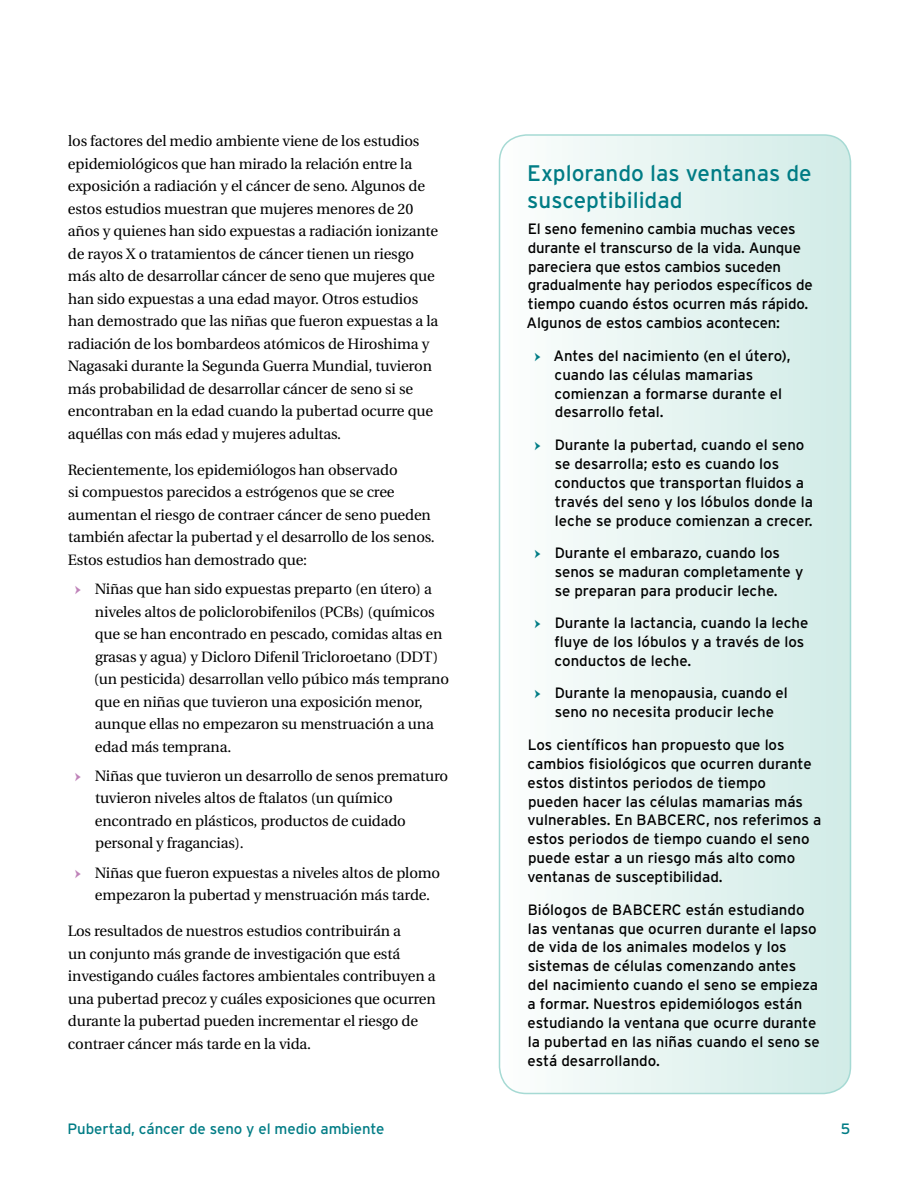
<style>
.page{position:relative;width:918px;height:1188px;background:#fff}
.page>*{position:absolute;margin:0;border:0;box-sizing:border-box;transform-origin:0 0}
.t1{font:22.5px/27.2px "Interstate";color:#007c85}
.t2{font:15px/22.5px "Utopia";letter-spacing:-.01em;color:#000}
.t3{font:15px/18.9px "Interstate";color:#000}
.t4{font:15px "Interstate";letter-spacing:-.005em;color:#007c85}
.s1{font-family:"Minion Pro";color:#bf83b9}
.s2{font-family:"Minion Pro";color:#007c85}
</style>
<div class="page">
<svg style="left:500px;top:135px;width:350px;height:959px"></svg>
<div style="left:499px;top:134px;width:352px;height:960px;border:2px solid #a6dad4;border-radius:27px"></div>
<p class="t2" style="left:68px;top:130px;width:372px">los factores del medio ambiente viene de los estudios epidemiológicos que han mirado la relación entre la exposición a radiación y el cáncer de seno. Algunos de estos estudios muestran que mujeres menores de 20 años y quienes han sido expuestas a radiación ionizante de rayos X o tratamientos de cáncer tienen un riesgo más alto de desarrollar cáncer de seno que mujeres que han sido expuestas a una edad mayor. Otros estudios han demostrado que las niñas que fueron expuestas a la radiación de los bombardeos atómicos de Hiroshima y Nagasaki durante la Segunda Guerra Mundial, tuvieron más probabilidad de desarrollar cáncer de seno si se encontraban en la edad cuando la pubertad ocurre que aquéllas con más edad y mujeres adultas.</p>
<p class="t2" style="left:68px;top:459px;width:369px">Recientemente, los epidemiólogos han observado<br>si compuestos parecidos a estrógenos que se cree aumentan el riesgo de contraer cáncer de seno pueden también afectar la pubertad y el desarrollo de los senos.<br>Estos estudios han demostrado que:</p>
<p class="t2" style="left:94px;top:578px;width:357px;text-indent:-19px"><span class="s1">ӹ</span> Niñas que han sido expuestas preparto (en útero) a niveles altos de policlorobifenilos (PCBs) (químicos que se han encontrado en pescado, comidas altas en grasas y agua) y Dicloro Difenil Tricloroetano (DDT) (un pesticida) desarrollan vello púbico más temprano que en niñas que tuvieron una exposición menor, aunque ellas no empezaron su menstruación a una edad más temprana.</p>
<p class="t2" style="left:95px;top:765px;width:355px;text-indent:-20px"><span class="s1">ӹ</span> Niñas que tuvieron un desarrollo de senos prematuro tuvieron niveles altos de ftalatos (un químico encontrado en plásticos, productos de cuidado personal y fragancias).</p>
<p class="t2" style="left:95px;top:861px;width:347px;text-indent:-20px"><span class="s1">ӹ</span> Niñas que fueron expuestas a niveles altos de plomo empezaron la pubertad y menstruación más tarde.</p>
<p class="t2" style="left:68px;top:920px;width:369px">Los resultados de nuestros estudios contribuirán a<br>un conjunto más grande de investigación que está investigando cuáles factores ambientales contribuyen a una pubertad precoz y cuáles exposiciones que ocurren durante la pubertad pueden incrementar el riesgo de contraer cáncer más tarde en la vida.</p>
<h1 class="t1" style="left:527px;top:159px;width:286px">Explorando las ventanas de susceptibilidad</h1>
<p class="t3" style="left:527px;top:219px;width:288px">El seno femenino cambia muchas veces durante el transcurso de la vida. Aunque pareciera que estos cambios suceden gradualmente hay periodos específicos de tiempo cuando éstos ocurren más rápido.<br>Algunos de estos cambios acontecen:</p>
<p class="t3" style="left:555px;top:346px;width:238px;text-indent:-20px"><span class="s2">ӹ</span> Antes del nacimiento (en el útero), cuando las células mamarias comienzan a formarse durante el desarrollo fetal.</p>
<p class="t3" style="left:555px;top:435px;width:260px;text-indent:-20px"><span class="s2">ӹ</span> Durante la pubertad, cuando el seno se desarrolla; esto es cuando los conductos que transportan fluidos a través del seno y los lóbulos donde la leche se produce comienzan a crecer.</p>
<p class="t3" style="left:555px;top:543px;width:250px;text-indent:-20px"><span class="s2">ӹ</span> Durante el embarazo, cuando los senos se maduran completamente y se preparan para producir leche.</p>
<p class="t3" style="left:555px;top:613px;width:255px;text-indent:-20px"><span class="s2">ӹ</span> Durante la lactancia, cuando la leche fluye de los lóbulos y a través de los conductos de leche.</p>
<p class="t3" style="left:535px;top:684px;width:255px;text-align:center"><span class="s2">ӹ</span> Durante la menopausia, cuando el seno no necesita producir leche</p>
<p class="t3" style="left:527px;top:735px;width:295px">Los científicos han propuesto que los cambios fisiológicos que ocurren durante estos distintos periodos de tiempo<br>pueden hacer las células mamarias más vulnerables. En BABCERC, nos referimos a estos periodos de tiempo cuando el seno puede estar a un riesgo más alto como ventanas de susceptibilidad.</p>
<p class="t3" style="left:528px;top:900px;width:294px">Biólogos de BABCERC están estudiando las ventanas que ocurren durante el lapso de vida de los animales modelos y los sistemas de células comenzando antes del nacimiento cuando el seno se empieza a formar. N uestros epidemiólogos están estudiando la ventana que ocurre durante la pubertad en las niñas cuando el seno se está desarrollando.</p>
<p class="t4" style="left:68px;top:1120px;width:319px">Pubertad, cáncer de seno y el medio ambiente</p>
<p class="t4" style="left:841px;top:1120px;width:11px">5</p>
</div>
